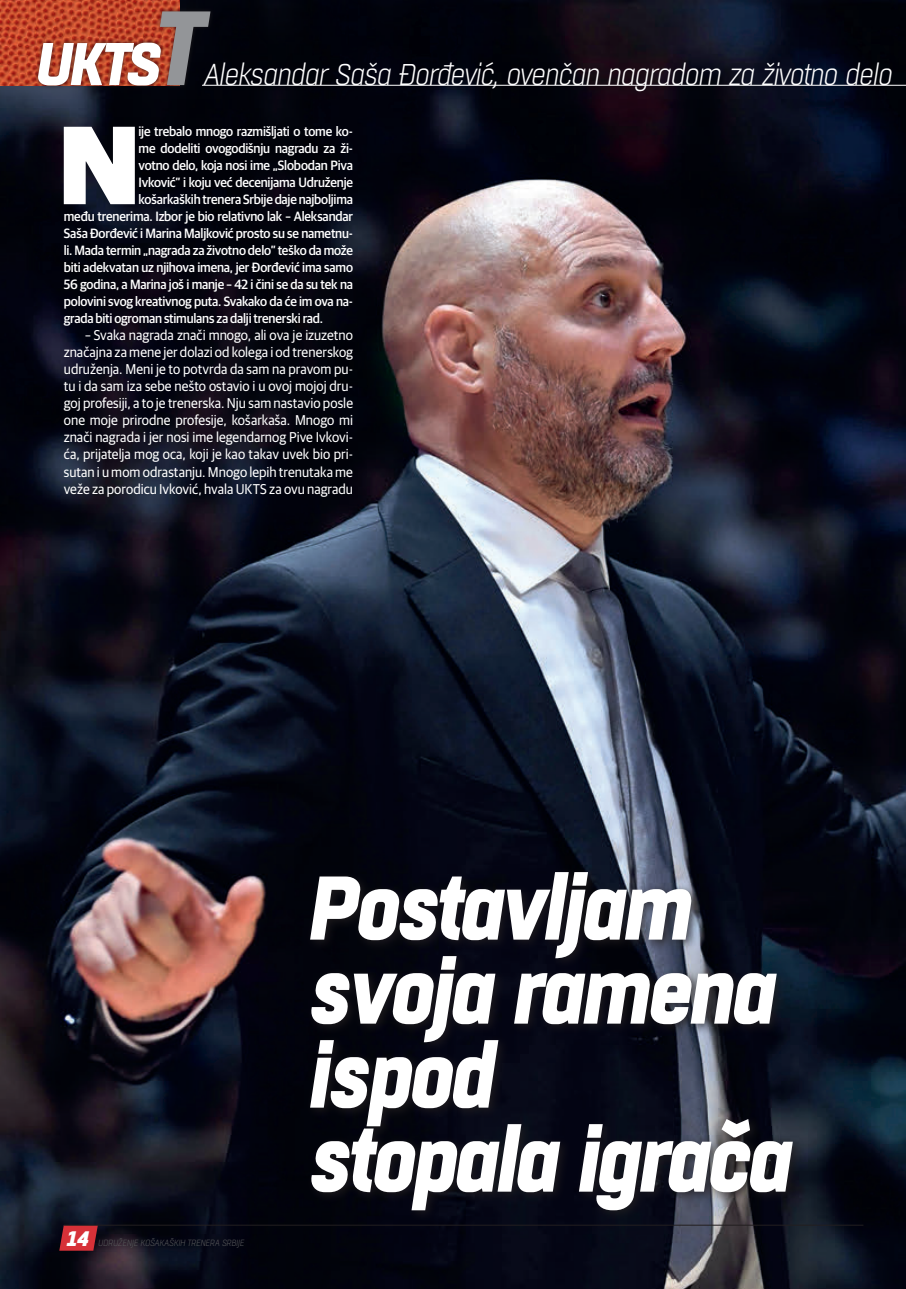
<style>
.page{position:relative;width:906px;height:1289px;background:#fff}
.page>*{position:absolute;margin:0;border:0;box-sizing:border-box;transform-origin:0 0}
.INICIJAL_5{font:900 111.6px "Guardian Sans";color:#fff}
.NASLOV{font:italic 800 90px/84px "Boxed";letter-spacing:-.025em;color:#fff;scale:.95 1}
.ZAGLAVLJE{font:italic 800 60px "Boxed";color:#fff}
.NADNASLOV{font:italic 300 30px "Boxed";letter-spacing:-.05em;color:#fff}
.PAGINACIJA_broj{font:italic 800 21px "Boxed";color:#fff;scale:1.1 1}
.OSNOVNI_TEXT{font:14.25px/17px "Guardian Sans";color:#fff;text-align:justify;scale:.95 1}
.INICIJAL_5-2{font:500 13.5px "Guardian Sans";letter-spacing:-.015em;color:#fff;scale:.95 1}
.PAGINACIJA_text{font:italic 300 9px "Boxed";letter-spacing:-.04em;color:#57585a}
.s1{font-size:105px;color:#939598}
</style>
<div class="page">
<img style="left:0;top:0;width:906px;height:1288px">
<svg style="left:59px;top:1225px;width:39px;height:25px"></svg>
<hr style="left:64px;top:1224px;width:799px;height:1px;background:#231f20">
<div style="left:304px;top:866px;width:500px;height:356px;background:#231f20;opacity:.75"></div>
<img style="left:1px;top:0;width:179px;height:85px">
<div style="left:34px;top:8px;width:181px;height:82px;background:#231f20;opacity:.75"></div>
<hr style="left:202px;top:85px;width:704px;height:1px;background:#fff">
<p class="ZAGLAVLJE" style="left:34px;top:21px;width:169px">UKTS<span class="s1">T</span></p>
<p class="NADNASLOV" style="left:202px;top:56px;width:691px">Aleksandar Saša Đorđević, ovenčan nagradom za životno delo</p>
<p class="INICIJAL_5" style="left:59px;top:80px;width:82px">N</p>
<p class="INICIJAL_5-2" style="left:138px;top:122px;width:227px">ije trebalo mnogo razmišljati o tome ko-</p>
<p class="INICIJAL_5-2" style="left:138px;top:139px;width:227px">me dodeliti ovogodišnju nagradu za ži-</p>
<p class="INICIJAL_5-2" style="left:138px;top:156px;width:227px">votno delo, koja nosi ime „Slobodan Piva</p>
<p class="INICIJAL_5-2" style="left:138px;top:173px;width:227px">Ivković” i koju već decenijama Udruženje</p>
<p class="INICIJAL_5-2" style="left:138px;top:190px;width:227px">košarkaških trenera Srbije daje najboljima</p>
<p class="INICIJAL_5-2" style="left:64px;top:207px;width:306px">među trenerima. Izbor je bio relativno lak – Aleksandar</p>
<p class="INICIJAL_5-2" style="left:64px;top:224px;width:306px">Saša Đorđević i Marina Maljković prosto su se nametnu-</p>
<p class="INICIJAL_5-2" style="left:64px;top:241px;width:306px">li. Mada termin „nagrada za životno delo” teško da može</p>
<p class="INICIJAL_5-2" style="left:64px;top:258px;width:306px">biti adekvatan uz njihova imena, jer Đorđević ima samo</p>
<p class="INICIJAL_5-2" style="left:64px;top:275px;width:306px">56 godina, a Marina još i manje – 42 i čini se da su tek na</p>
<p class="INICIJAL_5-2" style="left:64px;top:292px;width:306px">polovini svog kreativnog puta. Svakako da će im ova na-</p>
<p class="INICIJAL_5-2" style="left:64px;top:309px;width:274px">grada biti ogroman stimulans za dalji trenerski rad.</p>
<p class="OSNOVNI_TEXT" style="left:64px;top:326px;width:306px;text-indent:21px">– Svaka nagrada znači mnogo, ali ova je izuzetno značajna za mene jer dolazi od kolega i od trenerskog udruženja. Meni je to potvrda da sam na pravom pu&shy;tu i da sam iza sebe nešto ostavio i u ovoj mojoj dru&shy;goj profesiji, a to je trenerska. Nju sam nastavio posle one moje prirodne profesije, košarkaša. Mnogo mi znači nagrada i jer nosi ime legendarnog Pive Ivkovi&shy;ća, prijatelja mog oca, koji je kao takav uvek bio pri&shy;sutan i u mom odrastanju. Mnogo lepih trenutaka me veže za porodicu Ivković, hvala UKTS za ovu nagradu</p>
<p class="PAGINACIJA_broj" style="left:66px;top:1223px;width:21px">14</p>
<p class="PAGINACIJA_text" style="left:98px;top:1237px;width:148px">UDRUŽENJE KOŠAKAŠKIH TRENERA SRBIJE</p>
<p class="NASLOV" style="left:306px;top:869px;width:510px">Postavljam svoja ramena ispod<br>stopala igrača</p>
</div>
